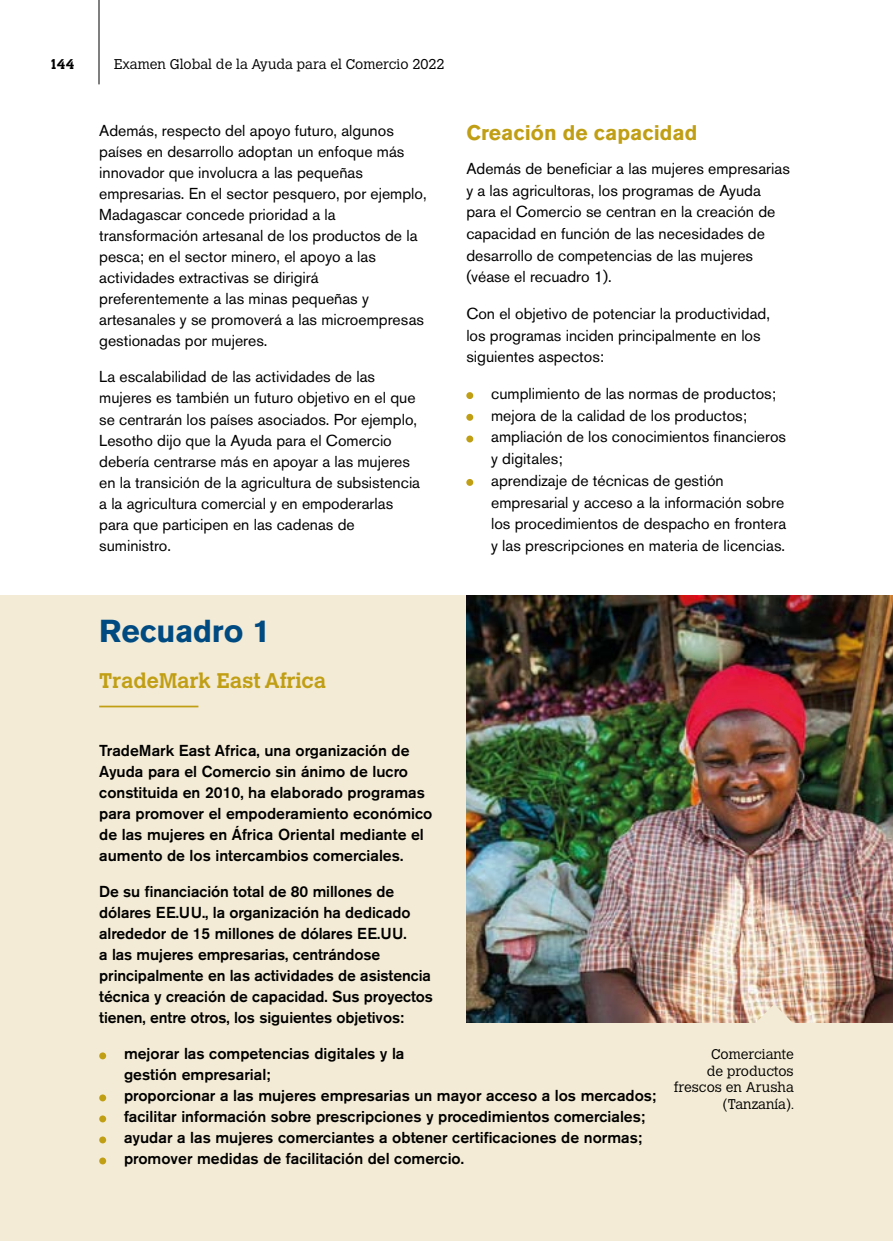
<style>
.page{position:relative;width:893px;height:1241px;background:#fff}
.page>*{position:absolute;margin:0;border:0;box-sizing:border-box;transform-origin:0 0}
.t1{font:700 31.5px "Akzidenz Grotesk BE";letter-spacing:-.01em;color:#004a82}
.t2{font:700 21px "Akzidenz Grotesk BE";color:#c19f15}
.t3{font:700 21px "Calvert MT Std";color:#c19f15}
.t4{font:15.75px/21px "Akzidenz Grotesk BE";color:#000}
.t5{font:500 15.75px/21px "Akzidenz Grotesk BE";color:#000}
.t6{font:300 14px/16.8px "Calvert MT Std";color:#000;text-align:right}
.t7{font:700 14px "Calvert MT Std";color:#000}
</style>
<div class="page">
<hr style="left:99px;top:0;width:1px;height:84px;background:#000">
<div style="left:0;top:595px;width:893px;height:645px;background:#f3ebd5"></div>
<div style="left:99px;top:1052px;width:7px;height:7px;background:#c19f15;border-radius:50%"></div>
<div style="left:99px;top:1094px;width:7px;height:7px;background:#c19f15;border-radius:50%"></div>
<div style="left:99px;top:1115px;width:7px;height:7px;background:#c19f15;border-radius:50%"></div>
<div style="left:99px;top:1136px;width:7px;height:7px;background:#c19f15;border-radius:50%"></div>
<div style="left:99px;top:1157px;width:7px;height:7px;background:#c19f15;border-radius:50%"></div>
<div style="left:466px;top:392px;width:7px;height:7px;background:#c19f15;border-radius:50%"></div>
<div style="left:466px;top:414px;width:7px;height:7px;background:#c19f15;border-radius:50%"></div>
<div style="left:466px;top:435px;width:7px;height:7px;background:#c19f15;border-radius:50%"></div>
<div style="left:466px;top:479px;width:7px;height:7px;background:#c19f15;border-radius:50%"></div>
<img style="left:466px;top:595px;width:427px;height:427px">
<svg style="left:755px;top:1004px;width:39px;height:19px"></svg>
<hr style="left:99px;top:705px;width:99px;height:2px;background:#c19f15">
<p class="t7" style="left:49px;top:56px;width:27px">144</p>
<p class="t6" style="left:114px;top:56px;width:332px">Examen Global de la Ayuda para el Comercio 2022</p>
<p class="t4" style="left:99px;top:120px;width:329px">Además, respecto del apoyo futuro, algunos países en desarrollo adoptan un enfoque más innovador que involucra a las pequeñas empresarias. En el sector pesquero, por ejemplo, Madagascar concede prioridad a la transformación artesanal de los productos de la pesca; en el sector minero, el apoyo a las actividades extractivas se dirigirá preferentemente a las minas pequeñas y artesanales y se promoverá a las microempresas gestionadas por mujeres.</p>
<p class="t4" style="left:99px;top:366px;width:322px">La escalabilidad de las actividades de las mujeres es también un futuro objetivo en el que se centrarán los países asociados. Por ejemplo, Lesotho dijo que la Ayuda para el Comercio debería centrarse más en apoyar a las mujeres en la transición de la agricultura de subsistencia a la agricultura comercial y en empoderarlas para que participen en las cadenas de suministro.</p>
<h2 class="t2" style="left:466px;top:120px;width:233px">Creación de capacidad</h2>
<p class="t4" style="left:466px;top:157px;width:325px;line-height:21.7px">Además de beneficiar a las mujeres empresarias y a las agricultoras, los programas de Ayuda para el Comercio se centran en la creación de capacidad en función de las necesidades de desarrollo de competencias de las mujeres (véase el recuadro 1).</p>
<p class="t4" style="left:466px;top:302px;width:305px;line-height:21.7px">Con el objetivo de potenciar la productividad, los programas inciden principalmente en los siguientes aspectos:</p>
<p class="t4" style="left:491px;top:382px;width:297px;line-height:21.7px">cumplimiento de las normas de productos; mejora de la calidad de los productos; ampliación de los conocimientos financieros y digitales;<br>aprendizaje de técnicas de gestión empresarial y acceso a la información sobre los procedimientos de despacho en frontera y las prescripciones en materia de licencias.</p>
<h1 class="t1" style="left:99px;top:613px;width:173px">Recuadro 1</h1>
<h2 class="t3" style="left:99px;top:667px;width:229px">TradeMark East Africa</h2>
<p class="t5" style="left:99px;top:740px;width:335px">TradeMark East Africa, una organización de Ayuda para el Comercio sin ánimo de lucro constituida en 2010, ha elaborado programas para promover el empoderamiento económico de las mujeres en África Oriental mediante el aumento de los intercambios comerciales.</p>
<p class="t5" style="left:99px;top:880px;width:335px">De su financiación total de 80 millones de dólares EE.UU., la organización ha dedicado alrededor de 15 millones de dólares EE.UU.<br>a las mujeres empresarias, centrándose principalmente en las actividades de asistencia técnica y creación de capacidad. Sus proyectos tienen, entre otros, los siguientes objetivos:</p>
<p class="t5" style="left:124px;top:1042px;width:534px">mejorar las competencias digitales y la<br>gestión empresarial;<br>proporcionar a las mujeres empresarias un mayor acceso a los mercados; facilitar información sobre prescripciones y procedimientos comerciales; ayudar a las mujeres comerciantes a obtener certificaciones de normas; promover medidas de facilitación del comercio.</p>
<p class="t6" style="left:674px;top:1045px;width:122px">Comerciante<br>de productos frescos en Arusha (Tanzanía).</p>
</div>
